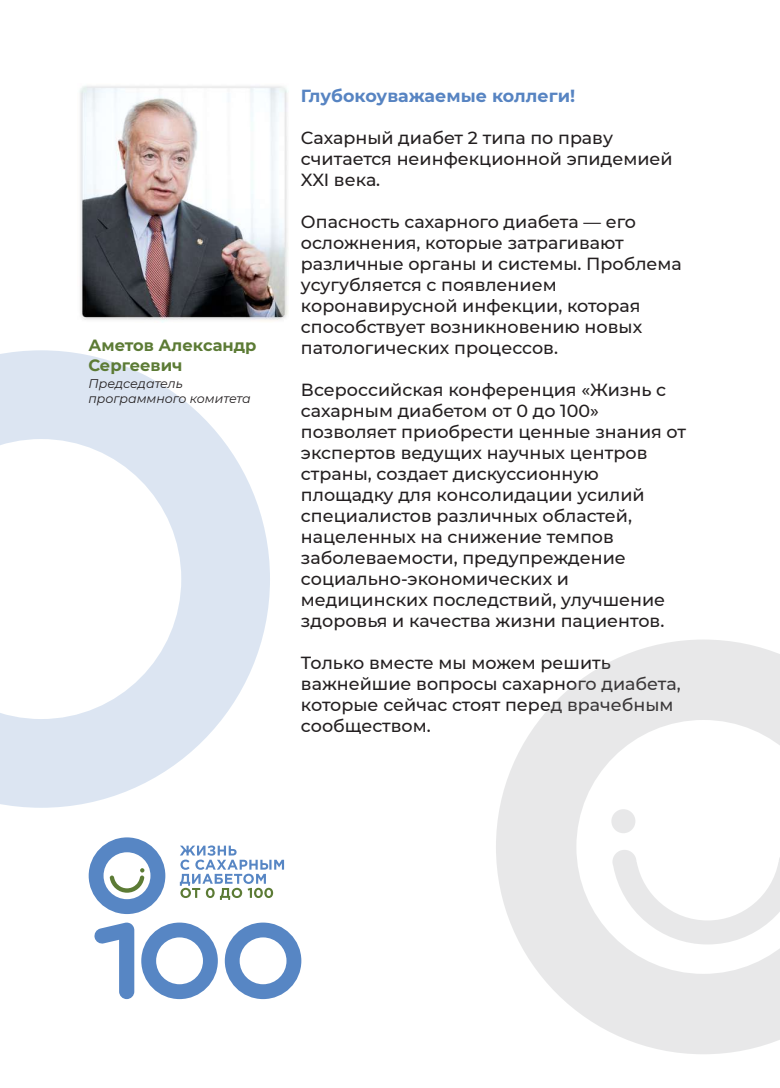
<style>
.page{position:relative;width:780px;height:1088px;background:#fff}
.page>*{position:absolute;margin:0;border:0;box-sizing:border-box;transform-origin:0 0}
.t1{font:500 17.5px/21px "Montserrat";color:#231f20}
.t2{font:700 17.5px "Montserrat";color:#5784c2}
.t3{font:700 16.25px/19.5px "Montserrat";color:#5c7b35}
.t4{font:italic 12.5px/15px "Montserrat";color:#231f20}
</style>
<div class="page">
<svg style="left:0;top:350px;width:270px;height:458px"></svg>
<svg style="left:180px;top:845px;width:104px;height:55px"></svg>
<svg style="left:141px;top:922px;width:77px;height:77px"></svg>
<svg style="left:225px;top:922px;width:76px;height:77px"></svg>
<svg style="left:89px;top:837px;width:76px;height:77px"></svg>
<svg style="left:94px;top:922px;width:40px;height:77px"></svg>
<img style="left:80px;top:86px;width:208px;height:236px">
<svg style="left:496px;top:639px;width:284px;height:415px;fill:#e8e8e9"></svg>
<p class="t3" style="left:88px;top:335px;width:169px">Аметов Александр<br>Сергеевич</p>
<p class="t4" style="left:88px;top:376px;width:164px">Председатель программного комитета</p>
<p class="t2" style="left:301px;top:83px;width:276px">Глубокоуважаемые коллеги!</p>
<p class="t1" style="left:301px;top:126px;width:373px">Сахарный диабет 2 типа по праву считается неинфекционной эпидемией<br>XXI века.</p>
<p class="t1" style="left:301px;top:210px;width:382px">Опасность сахарного диабета — его осложнения, которые затрагивают различные органы и системы. Проблема усугубляется с появлением коронавирусной инфекции, которая способствует возникновению новых патологических процессов.</p>
<p class="t1" style="left:301px;top:378px;width:386px">Всероссийская конференция «Жизнь с сахарным диабетом от 0 до 100» позволяет приобрести ценные знания от экспертов ведущих научных центров страны, создает дискуссионную площадку для консолидации усилий специалистов различных областей, нацеленных на снижение темпов заболеваемости, предупреждение социально-экономических и медицинских последствий, улучшение здоровья и качества жизни пациентов.</p>
<p class="t1" style="left:301px;top:651px;width:381px">Только вместе мы можем решить важнейшие вопросы сахарного диабета, которые сейчас стоят перед врачебным сообществом.</p>
</div>
